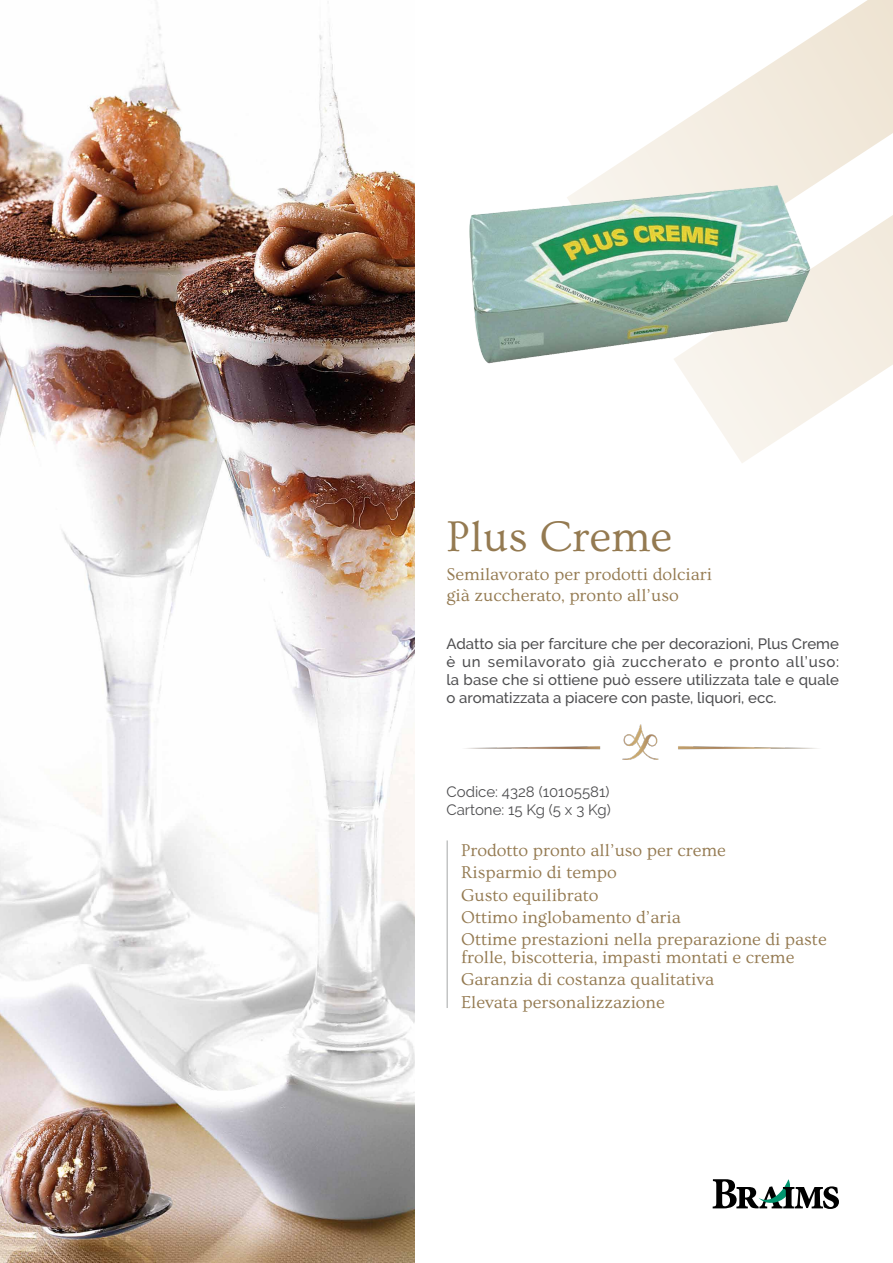
<style>
.page{position:relative;width:893px;height:1263px;background:#fff}
.page>*{position:absolute;margin:0;border:0;box-sizing:border-box;transform-origin:0 0}
.t1{font:45px "Ovo";color:#947a51}
.t2{font:18px/22.2px "Ovo";color:#947a51}
.t3{font:500 15px/18px "Raleway";color:#4e4e50;text-align:justify}
.t4{font:15px/18px "Raleway";color:#4e4e50}
</style>
<div class="page">
<svg style="left:676px;top:302px;width:217px;height:161px"></svg>
<svg style="left:589px;top:0;width:304px;height:302px"></svg>
<svg style="left:713px;top:1179px;width:126px;height:30px"></svg>
<img style="left:0;top:24px;width:415px;height:1239px">
<hr style="left:446px;top:840px;width:2px;height:168px;background:#c3c4c4">
<img style="left:470px;top:183px;width:341px;height:180px">
<img style="left:465px;top:724px;width:353px;height:36px">
<h1 class="t1" style="left:446px;top:512px;width:227px">Plus Creme</h1>
<p class="t2" style="left:446px;top:563px;width:267px;line-height:21.6px">Semilavorato per prodotti dolciari già zuccherato, pronto all’uso</p>
<p class="t3" style="left:446px;top:634px;width:394px">Adatto sia per farciture che per decorazioni, Plus Creme è un semilavorato già zuccherato e pronto all’uso: la base che si ottiene può essere utilizzata tale e quale o aromatizzata a piacere con paste, liquori, ecc.</p>
<p class="t4" style="left:446px;top:783px;width:166px">Codice: 4328 (10105581)<br>Cartone: 15 Kg (5 x 3 Kg)</p>
<p class="t2" style="left:461px;top:839px;width:367px">Prodotto pronto all’uso per creme<br>Risparmio di tempo<br>Gusto equilibrato<br>Ottimo inglobamento d’aria<br>Ottime prestazioni nella preparazione di paste</p>
<p class="t2" style="left:461px;top:946px;width:335px">frolle, biscotteria, impasti montati e creme<br>Garanzia di costanza qualitativa<br>Elevata personalizzazione</p>
</div>
